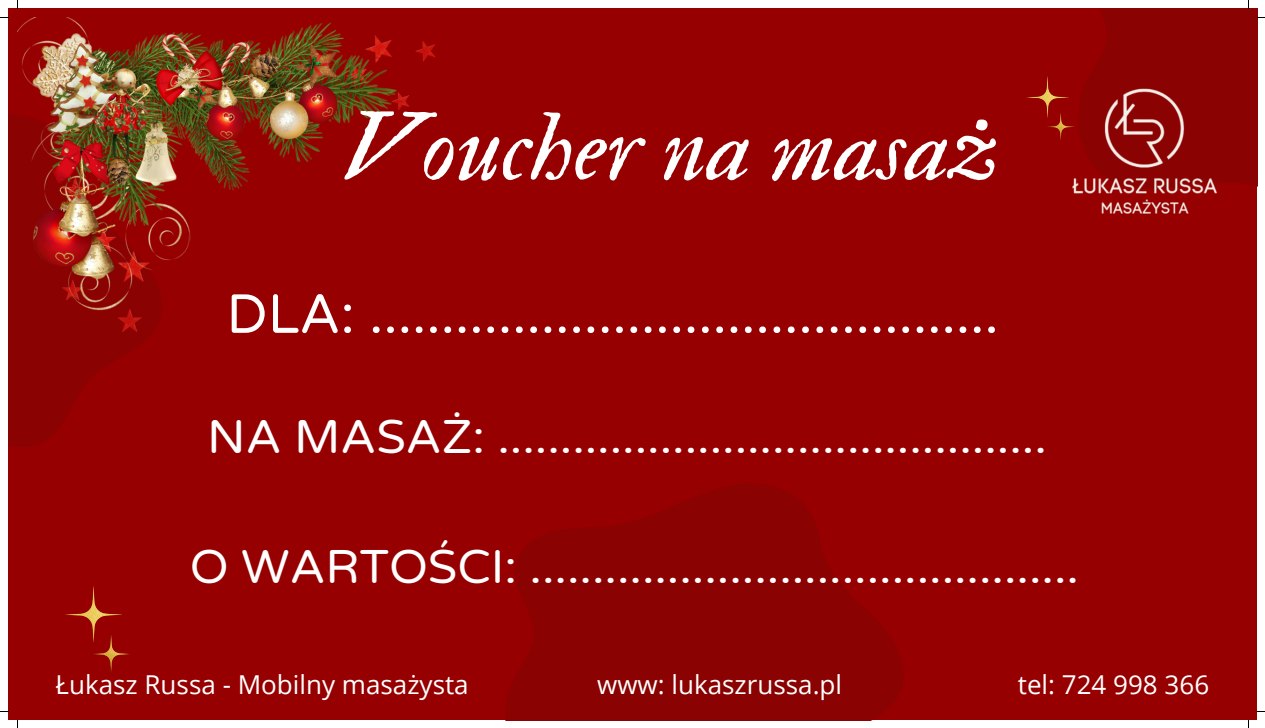
<style>
.page{position:relative;width:1265px;height:728px;background:#fff}
.page>*{position:absolute;margin:0;border:0;box-sizing:border-box;transform-origin:0 0}
.t1{font:95.5px "IM FELL Double Pica Italic";color:#fff}
.t2{font:55px "Varela Round";color:#fff}
.t3{font:48px "Varela Round";color:#fff}
.t4{font:26px "Open Sans";color:#fff}
</style>
<div class="page">
<div style="left:8px;top:8px;width:1248px;height:711px;background:#960000"></div>
<svg style="left:506px;top:484px;width:397px;height:235px;fill:#8b0202"></svg>
<div style="left:8px;top:115px;width:19px;height:332px;background:#8b0202"></div>
<svg style="left:1100px;top:8px;width:156px;height:9px"></svg>
<img style="left:65px;top:586px;width:64px;height:86px">
<img style="left:1026px;top:17px;width:230px;height:197px">
<img style="left:17px;top:17px;width:419px;height:429px">
<p class="t1" style="left:341px;top:90px;width:659px">Voucher na masaż</p>
<p class="t2" style="left:226px;top:282px;width:773px">DLA: ............................................</p>
<p class="t3" style="left:207px;top:409px;width:840px">NA MASAŻ: ............................................</p>
<p class="t3" style="left:190px;top:538px;width:890px">O WARTOŚCI: ............................................</p>
<p class="t4" style="left:56px;top:666px;width:414px">Łukasz Russa - Mobilny masażysta</p>
<p class="t4" style="left:597px;top:666px;width:246px">www: lukaszrussa.pl</p>
<p class="t4" style="left:1017px;top:666px;width:193px">tel: 724 998 366</p>
</div>
